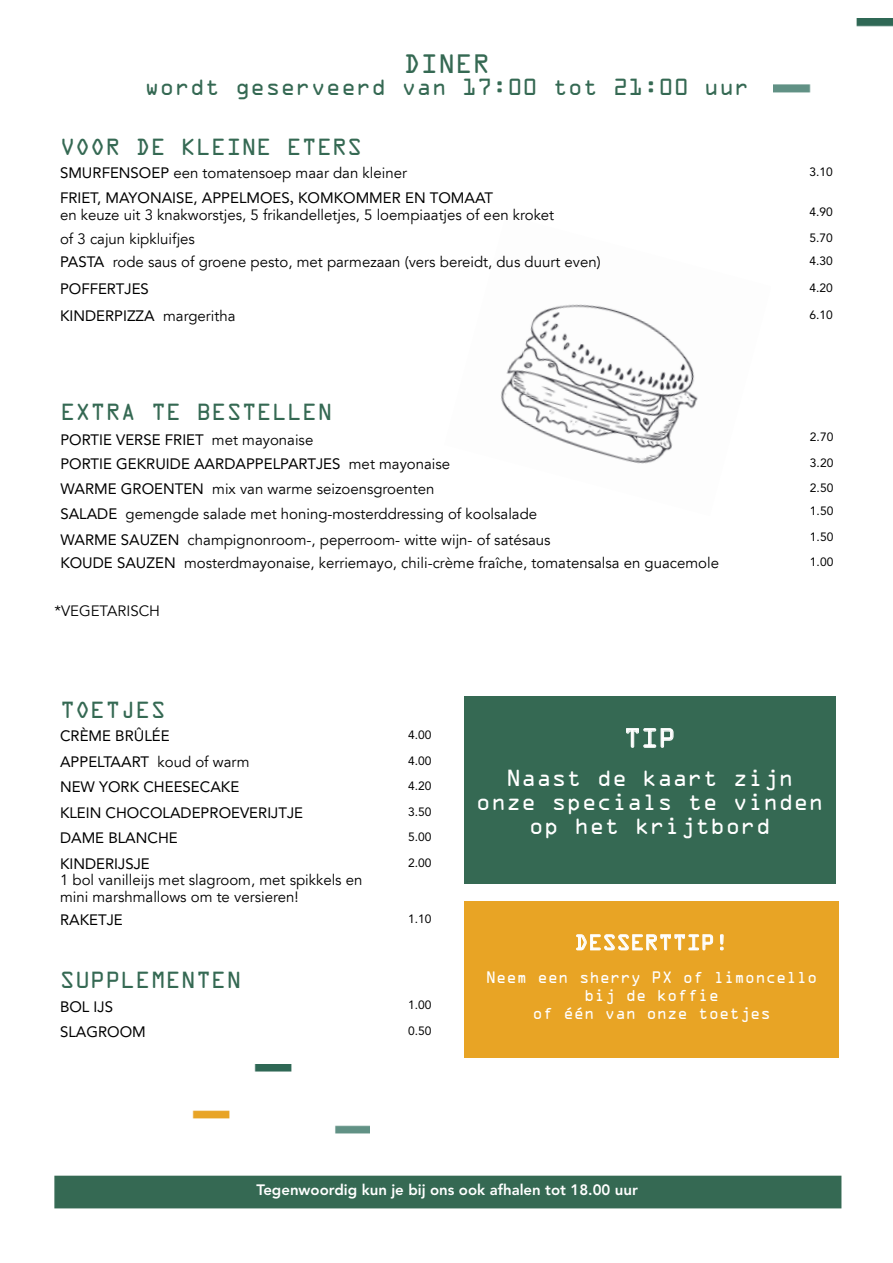
<style>
.page{position:relative;width:893px;height:1263px;background:#fff}
.page>*{position:absolute;margin:0;border:0;box-sizing:border-box;transform-origin:0 0}
.t1{font:24px "OCRA Std";color:#356953}
.t2{font:24px "OCRA Std";color:#fff}
.t3{font:21px "OCRA Std";color:#356953}
.t4{font:21px/24px "OCRA Std";color:#fff;text-align:center}
.t5{font:19.5px "OCRA Std";color:#fff}
.t6{font:15px/16.5px "Avenir LT";color:#000}
.t7{font:15px "Avenir LT Std";color:#000}
.t8{font:15px/18px "OCRA Std";color:#fff;text-align:center;scale:.96 1}
.t9{font:800 15px "Avenir LT Std";color:#fff}
.t10{font:12px "Avenir LT Std";color:#000}
.s1{font-family:"Avenir LT Std"}
.s2{font-family:"Minion Pro";font-size:18px}
.s3{font-family:"Avenir LT"}
</style>
<div class="page">
<img style="left:501px;top:304px;width:197px;height:160px">
<div style="left:464px;top:696px;width:372px;height:188px;background:#356953"></div>
<img style="left:773px;top:19px;width:120px;height:74px">
<div style="left:464px;top:902px;width:374px;height:156px;background:#e8a425"></div>
<svg style="left:576px;top:934px;width:137px;height:17px"></svg>
<svg style="left:720px;top:934px;width:4px;height:17px"></svg>
<img style="left:192px;top:1065px;width:178px;height:69px">
<svg style="left:626px;top:728px;width:47px;height:20px"></svg>
<div style="left:54px;top:1176px;width:787px;height:32px;background:#356953"></div>
<h1 class="t1" style="left:404px;top:53px;width:88px">DINER</h1>
<h2 class="t3" style="left:144px;top:78px;width:606px">wordt geserveerd van 17:00 tot 21:00 uur</h2>
<h2 class="t3" style="left:60px;top:138px;width:304px">VOOR DE KLEINE ETERS</h2>
<p class="t6" style="left:60px;top:165px;width:349px"><span class="s1">SMURFENSOEP</span> een tomatensoep maar dan kleiner</p>
<p class="t10" style="left:810px;top:165px;width:25px">3.10</p>
<p class="t7" style="left:60px;top:189px;width:434px">FRIET, MAYONAISE, APPELMOES<span class="s2">,</span> KOMKOMMER EN TOMAAT</p>
<p class="t6" style="left:60px;top:207px;width:496px">en keuze uit 3 knakworstjes, 5 frikandelletjes, 5 loempiaatjes of een kroket</p>
<p class="t10" style="left:810px;top:205px;width:25px">4.90</p>
<p class="t6" style="left:60px;top:231px;width:137px">of 3 cajun kipkluifjes</p>
<p class="t10" style="left:810px;top:231px;width:25px">5.70</p>
<p class="t6" style="left:60px;top:254px;width:542px"><span class="s1">PASTA</span> rode saus of groene pesto, met parmezaan (vers bereidt, dus duurt even)</p>
<p class="t10" style="left:810px;top:254px;width:25px">4.30</p>
<p class="t7" style="left:60px;top:280px;width:90px">POFFERTJES</p>
<p class="t10" style="left:810px;top:281px;width:25px">4.20</p>
<p class="t7" style="left:60px;top:307px;width:177px">KINDERPIZZA <span class="s3">margeritha</span></p>
<p class="t10" style="left:810px;top:308px;width:25px">6.10</p>
<h2 class="t3" style="left:60px;top:403px;width:274px">EXTRA TE BESTELLEN</h2>
<p class="t7" style="left:60px;top:432px;width:254px">PORTIE VERSE FRIET <span class="s3">met mayonaise</span></p>
<p class="t10" style="left:810px;top:430px;width:25px">2.70</p>
<p class="t7" style="left:60px;top:455px;width:391px">PORTIE GEKRUIDE AARDAPPELPARTJES <span class="s3">met mayonaise</span></p>
<p class="t10" style="left:810px;top:455px;width:25px">3.20</p>
<p class="t6" style="left:60px;top:481px;width:376px"><span class="s1">WARME GROENTEN</span> mix van warme seizoensgroenten</p>
<p class="t10" style="left:810px;top:481px;width:25px">2.50</p>
<p class="t6" style="left:60px;top:506px;width:478px"><span class="s1">SALADE</span> gemengde salade met honing-mosterddressing of koolsalade</p>
<p class="t10" style="left:810px;top:504px;width:25px">1.50</p>
<p class="t6" style="left:60px;top:531px;width:492px"><span class="s1">WARME SAUZEN</span> champignonroom-, peperroom- witte wijn- of satésaus</p>
<p class="t10" style="left:810px;top:529px;width:25px">1.50</p>
<p class="t6" style="left:60px;top:555px;width:660px"><span class="s1">KOUDE SAUZEN</span> mosterdmayonaise, kerriemayo, chili-crème fraîche, tomatensalsa en guacemole</p>
<p class="t10" style="left:810px;top:554px;width:25px">1.00</p>
<p class="t6" style="left:54px;top:603px;width:107px">*VEGETARISCH</p>
<h2 class="t3" style="left:60px;top:701px;width:107px">TOETJES</h2>
<p class="t7" style="left:60px;top:727px;width:111px">CRÈME BRÛLÉE</p>
<p class="t10" style="left:408px;top:728px;width:25px">4.00</p>
<p class="t7" style="left:60px;top:753px;width:191px">APPELTAART <span class="s3">koud of warm</span></p>
<p class="t10" style="left:408px;top:753px;width:25px">4.00</p>
<p class="t7" style="left:60px;top:778px;width:181px">NEW YORK CHEESECAKE</p>
<p class="t10" style="left:408px;top:779px;width:25px">4.20</p>
<p class="t7" style="left:60px;top:804px;width:245px">KLEIN CHOCOLADEPROEVERIJTJE</p>
<p class="t10" style="left:408px;top:804px;width:25px">3.50</p>
<p class="t7" style="left:60px;top:829px;width:119px">DAME BLANCHE</p>
<p class="t10" style="left:408px;top:830px;width:25px">5.00</p>
<p class="t7" style="left:60px;top:855px;width:91px">KINDERIJSJE</p>
<p class="t6" style="left:60px;top:872px;width:304px">1 bol vanilleijs met slagroom, met spikkels en mini marshmallows om te versieren!</p>
<p class="t10" style="left:408px;top:855px;width:25px">2.00</p>
<p class="t7" style="left:60px;top:911px;width:64px">RAKETJE</p>
<p class="t10" style="left:408px;top:912px;width:25px">1.10</p>
<h2 class="t3" style="left:60px;top:971px;width:183px">SUPPLEMENTEN</h2>
<p class="t7" style="left:60px;top:998px;width:55px">BOL IJS</p>
<p class="t10" style="left:408px;top:998px;width:25px">1.00</p>
<p class="t7" style="left:60px;top:1023px;width:87px">SLAGROOM</p>
<p class="t10" style="left:408px;top:1024px;width:25px">0.50</p>
<h1 class="t2" style="left:624px;top:728px;width:53px">TIP</h1>
<h2 class="t4" style="left:476px;top:768px;width:349px">Naast de kaart zijn onze specials te vinden op het krijtbord</h2>
<h3 class="t5" style="left:574px;top:934px;width:156px">DESSERTTIP!</h3>
<p class="t8" style="left:486px;top:969px;width:347px">Neem een sherry PX of limoncello bij de koffie<br>of één van onze toetjes</p>
<p class="t9" style="left:256px;top:1181px;width:383px">Tegenwoordig kun je bij ons ook afhalen tot 18.00 uur</p>
</div>
